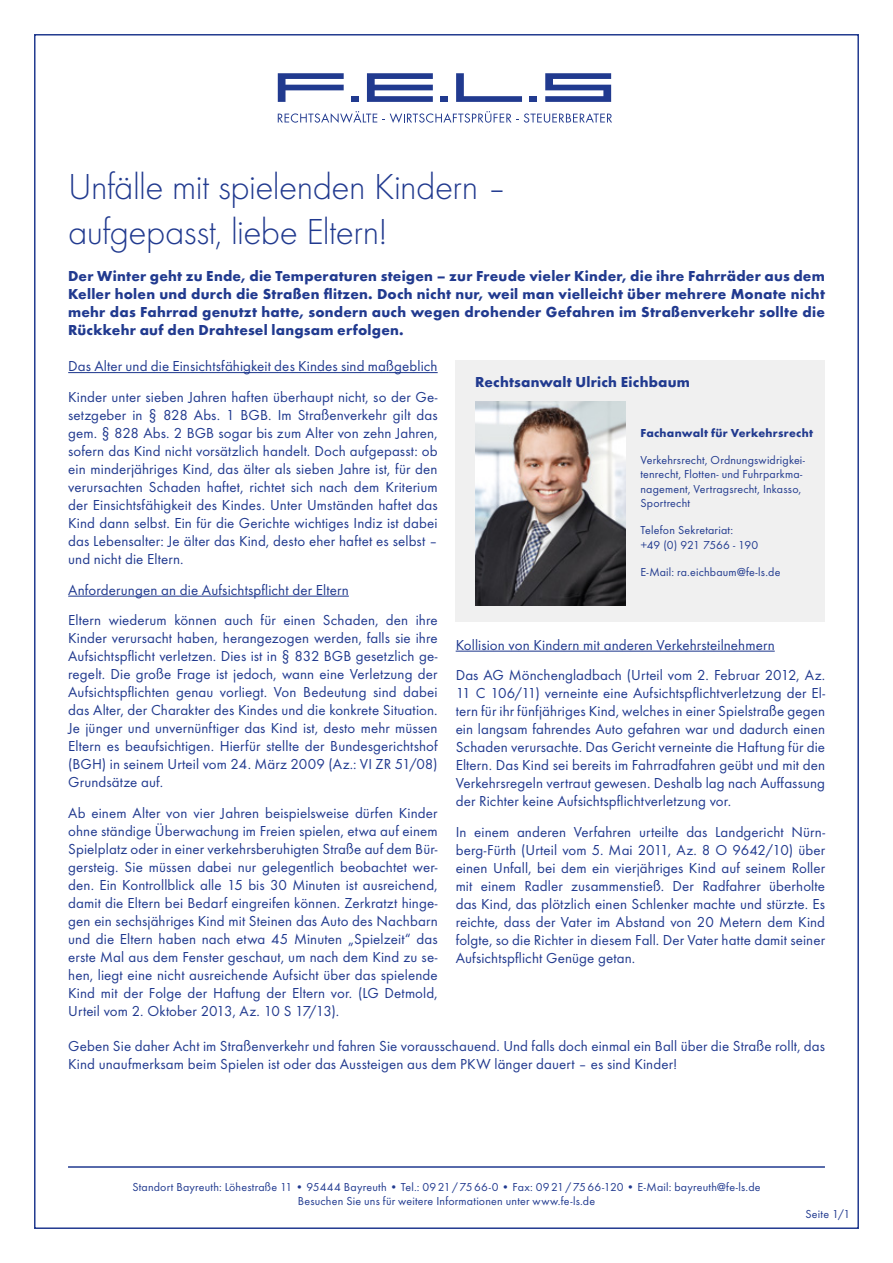
<style>
.page{position:relative;width:893px;height:1263px;background:#fff}
.page>*{position:absolute;margin:0;border:0;box-sizing:border-box;transform-origin:0 0}
.t1{font:300 37.5px/45px "Futura TOT";letter-spacing:-.015em;color:#213a8f}
.t2{font:15px/18px "Futura TOT Boo";letter-spacing:.005em;color:#213a8f;text-align:justify}
.t3{font:700 15px/18px "Futura TOT";letter-spacing:.015em;color:#213a8f;text-align:justify}
.t4{font:12px/14.4px "Futura TOT Boo";letter-spacing:.015em;color:#213a8f}
.t5{font:700 12px "Futura TOT";letter-spacing:.025em;color:#213a8f}
</style>
<div class="page">
<div style="left:351px;top:96px;width:8px;height:6px;background:#213a8f"></div>
<svg style="left:278px;top:111px;width:99px;height:12px"></svg>
<svg style="left:383px;top:111px;width:229px;height:12px"></svg>
<div style="left:440px;top:96px;width:8px;height:6px;background:#213a8f"></div>
<div style="left:529px;top:96px;width:8px;height:6px;background:#213a8f"></div>
<svg style="left:278px;top:73px;width:66px;height:29px"></svg>
<svg style="left:367px;top:73px;width:66px;height:29px"></svg>
<svg style="left:456px;top:73px;width:66px;height:29px"></svg>
<svg style="left:545px;top:73px;width:66px;height:29px"></svg>
<hr style="left:68px;top:1166px;width:757px;height:2px;background:#213a8f">
<hr style="left:68px;top:372px;width:370px;height:1px;background:#213a8f">
<hr style="left:68px;top:596px;width:281px;height:1px;background:#213a8f">
<hr style="left:456px;top:651px;width:319px;height:1px;background:#213a8f">
<div style="left:456px;top:360px;width:369px;height:261px;background:#f0f0f0"></div>
<img style="left:475px;top:402px;width:151px;height:204px">
<h1 class="t1" style="left:68px;top:164px;width:441px">Unfälle mit spielenden Kindern – aufgepasst, liebe Eltern!</h1>
<p class="t3" style="left:68px;top:266px;width:758px">Der Winter geht zu Ende, die Temperaturen steigen – zur Freude vieler Kinder, die ihre Fahrräder aus dem Keller holen und durch die Straßen flitzen. Doch nicht nur, weil man vielleicht über mehrere Monate nicht mehr das Fahrrad genutzt hatte, sondern auch wegen drohender Gefahren im Straßenverkehr sollte die Rückkehr auf den Drahtesel langsam erfolgen.</p>
<p class="t2" style="left:68px;top:351px;width:371px;line-height:30.8px">Das Alter und die Einsichtsfähigkeit des Kindes sind maßgeblich<br>Kinder unter sieben Jahren haften überhaupt nicht, so der Ge-</p>
<p class="t2" style="left:68px;top:406px;width:371px">setzgeber in § 828 Abs. 1 BGB. Im Straßenverkehr gilt das gem. § 828 Abs. 2 BGB sogar bis zum Alter von zehn Jahren, sofern das Kind nicht vorsätzlich handelt. Doch aufgepasst: ob ein minderjähriges Kind, das älter als sieben Jahre ist, für den verursachten Schaden haftet, richtet sich nach dem Kriterium der Einsichtsfähigkeit des Kindes. Unter Umständen haftet das Kind dann selbst. Ein für die Gerichte wichtiges Indiz ist dabei das Lebensalter: Je älter das Kind, desto eher haftet es selbst – und nicht die Eltern.</p>
<p class="t2" style="left:68px;top:574px;width:371px;line-height:30.8px">Anforderungen an die Aufsichtspflicht der Eltern<br>Eltern wiederum können auch für einen Schaden, den ihre</p>
<p class="t2" style="left:68px;top:629px;width:371px">Kinder verursacht haben, herangezogen werden, falls sie ihre Aufsichtspflicht verletzen. Dies ist in § 832 BGB gesetzlich ge&shy;regelt. Die große Frage ist jedoch, wann eine Verletzung der Aufsichtspflichten genau vorliegt. Von Bedeutung sind dabei das Alter, der Charakter des Kindes und die konkrete Situation.<br>Je jünger und unvernünftiger das Kind ist, desto mehr müssen Eltern es beaufsichtigen. Hierfür stellte der Bundesgerichtshof (BGH) in seinem Urteil vom 24. März 2009 (Az.: VI ZR 51/08)<br>Grundsätze auf.</p>
<p class="t2" style="left:68px;top:804px;width:371px">Ab einem Alter von vier Jahren beispielsweise dürfen Kinder ohne ständige Überwachung im Freien spielen, etwa auf einem Spielplatz oder in einer verkehrsberuhigten Straße auf dem Bür&shy;gersteig. Sie müssen dabei nur gelegentlich beobachtet wer&shy;den. Ein Kontrollblick alle 15 bis 30 Minuten ist ausreichend, damit die Eltern bei Bedarf eingreifen können. Zerkratzt hinge&shy;gen ein sechsjähriges Kind mit Steinen das Auto des Nachbarn und die Eltern haben nach etwa 45 Minuten „Spielzeit“ das erste Mal aus dem Fenster geschaut, um nach dem Kind zu se&shy;hen, liegt eine nicht ausreichende Aufsicht über das spielende Kind mit der Folge der Haftung der Eltern vor. (LG Detmold, Urteil vom 2. Oktober 2013, Az. 10 S 17/13).</p>
<p class="t3" style="left:475px;top:373px;width:216px">Rechtsanwalt Ulrich Eichbaum</p>
<p class="t5" style="left:640px;top:425px;width:174px">Fachanwalt für Verkehrsrecht</p>
<p class="t4" style="left:640px;top:453px;width:166px">Verkehrsrecht, Ordnungswidrigkei&shy;tenrecht, Flotten- und Fuhrparkma&shy;nagement, Vertragsrecht, Inkasso,<br>Sportrecht</p>
<p class="t4" style="left:640px;top:523px;width:119px">Telefon Sekretariat:<br>+49 (0) 921 7566 - 190</p>
<p class="t4" style="left:640px;top:565px;width:142px">E-Mail: ra.eichbaum@fe-ls.de</p>
<p class="t2" style="left:456px;top:629px;width:371px;line-height:30.8px">Kollision von Kindern mit anderen Verkehrsteilnehmern<br>Das AG Mönchengladbach (Urteil vom 2. Februar 2012, Az.</p>
<p class="t2" style="left:456px;top:684px;width:371px">11 C 106/11) verneinte eine Aufsichtspflichtverletzung der El&shy;tern für ihr fünfjähriges Kind, welches in einer Spielstraße gegen ein langsam fahrendes Auto gefahren war und dadurch einen Schaden verursachte. Das Gericht verneinte die Haftung für die Eltern. Das Kind sei bereits im Fahrradfahren geübt und mit den Verkehrsregeln vertraut gewesen. Deshalb lag nach Auffassung der Richter keine Aufsichtspflichtverletzung vor.</p>
<p class="t2" style="left:456px;top:823px;width:371px">In einem anderen Verfahren urteilte das Landgericht Nürn&shy;berg-Fürth (Urteil vom 5. Mai 2011, Az. 8 O 9642/10) über einen Unfall, bei dem ein vierjähriges Kind auf seinem Roller mit einem Radler zusammenstieß. Der Radfahrer überholte das Kind, das plötzlich einen Schlenker machte und stürzte. Es reichte, dass der Vater im Abstand von 20 Metern dem Kind folgte, so die Richter in diesem Fall. Der Vater hatte damit seiner Aufsichtspflicht Genüge getan.</p>
<p class="t2" style="left:68px;top:1037px;width:758px">Geben Sie daher Acht im Straßenverkehr und fahren Sie vorausschauend. Und falls doch einmal ein Ball über die Straße rollt, das<br>Kind unaufmerksam beim Spielen ist oder das Aussteigen aus dem PKW länger dauert – es sind Kinder!</p>
<p class="t4" style="left:132px;top:1180px;width:630px;text-align:center">Standort Bayreuth: Löhestraße 11 • 95444 Bayreuth • Tel.: 0921/7566-0 • Fax: 0921/7566-120 • E-Mail: bayreuth@fe-ls.de<br>Besuchen Sie uns für weitere Informationen unter www.fe-ls.de</p>
<p class="t4" style="left:805px;top:1206px;width:46px">Seite 1/1</p>
</div>
